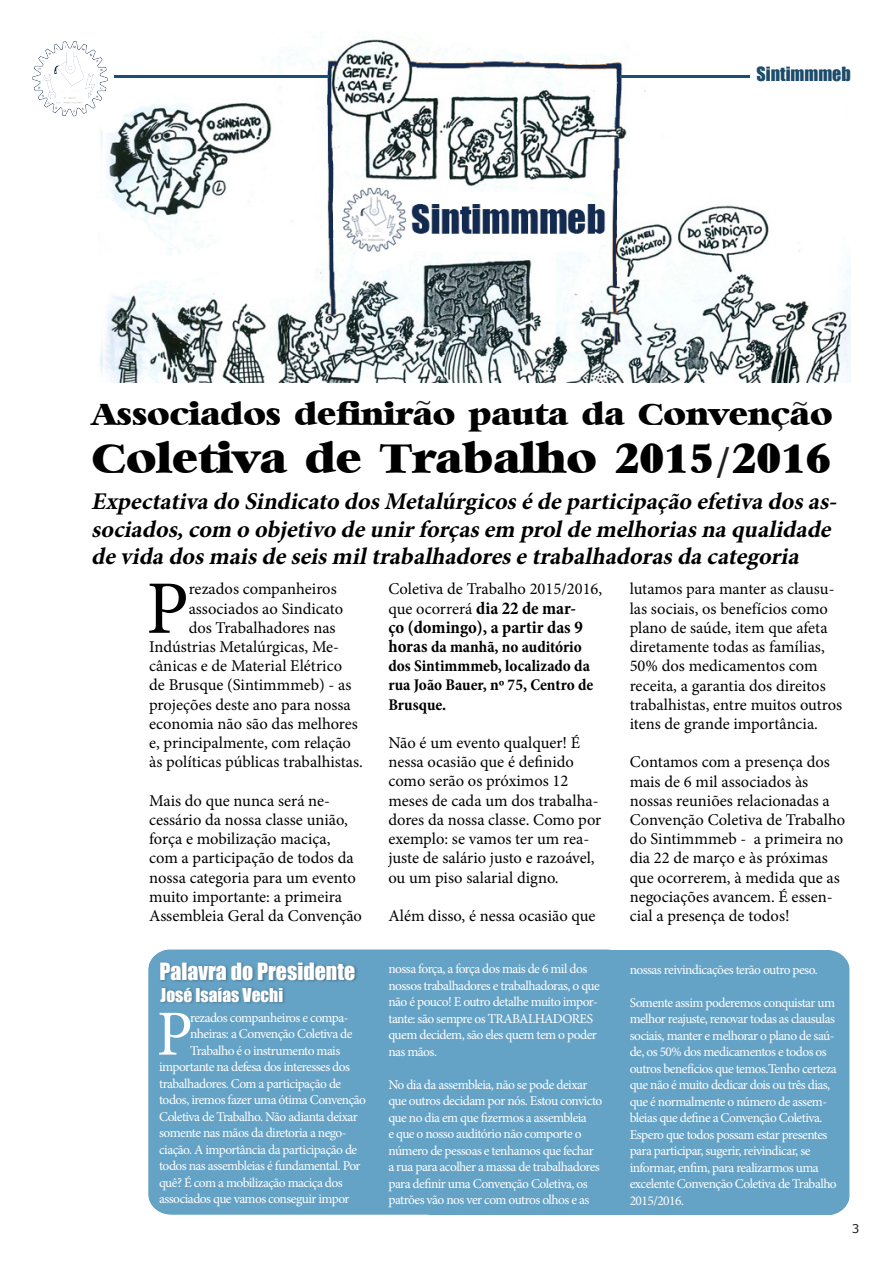
<style>
.page{position:relative;width:893px;height:1263px;background:#fff}
.page>*{position:absolute;margin:0;border:0;box-sizing:border-box;transform-origin:0 0}
.t1{font:75.6px "Minion Pro";color:#000}
.t2{font:64.2px "Minion Pro";color:#fff}
.t3{font:700 43.5px "Minion Pro";color:#231f20}
.t4{font:700 40.5px "Bambi";color:#000}
.t5{font:700 30px "Bambi";color:#000}
.t6{font:30px "Minion Pro";color:#231f20}
.t7{font:28.5px "Minion Pro";color:#231f20}
.t8{font:italic 700 24px/27px "Minion Pro";color:#000}
.t9{font:21.9px "Impact";color:#fff}
.t10{font:700 condensed 18px "Minion Pro";color:#000}
.t11{font:18px "Impact";color:#1d4c6b}
.t12{font:17.55px "Impact";color:#fff}
.t13{font:16.5px/19.2px "Minion Pro";color:#000}
.t14{font:700 condensed 16.5px/19.2px "Minion Pro";color:#000}
.t15{font:13.5px/16.5px "Minion Pro";letter-spacing:-.04em;color:#fff}
.t16{font:12px "Verdana";color:#231f20}
.s1{font-weight:700;font-stretch:condensed;font-size:18px}
.s2{font-size:18px}
</style>
<div class="page">
<img style="left:100px;top:36px;width:751px;height:347px">
<div style="left:149px;top:950px;width:700px;height:264px;background:#64a2c6"></div>
<img style="left:32px;top:37px;width:81px;height:85px">
<hr style="left:114px;top:75px;width:214px;height:2px;background:#1a4e7a">
<div style="left:159px;top:986px;width:127px;height:18px;background:#231f20;opacity:.35"></div>
<div style="left:159px;top:961px;width:199px;height:22px;background:#231f20;opacity:.35"></div>
<hr style="left:620px;top:75px;width:130px;height:2px;background:#1a4e7a">
<h3 class="t11" style="left:756px;top:60px;width:96px">Sintimmmeb</h3>
<h3 class="t6" style="left:415px;top:380px;width:19px">~</h3>
<h3 class="t6" style="left:792px;top:381px;width:19px">~</h3>
<h3 class="t7" style="left:777px;top:399px;width:8px">,</h3>
<h3 class="t5" style="left:92px;top:401px;width:742px">Associados definirao pauta da Convencao</h3>
<h3 class="t4" style="left:92px;top:441px;width:740px">Coletiva de |Trabalho 2015/ 2016</h3>
<h3 class="t3" style="left:716px;top:431px;width:16px">/</h3>
<h3 class="t8" style="left:91px;top:488px;width:753px">Expectativado Sindicato dosMetalúrgicosédeparticipação efetivadosas&shy;sociados,com o objetivo deunirforçasem proldemelhoriasnaqualidade devidadosmaisdeseismiltrabalhadoresetrabalhadorasdacategoria</h3>
<h1 class="t1" style="left:146px;top:558px;width:44px">P</h1>
<p class="t13" style="left:189px;top:580px;width:149px">rezados companheiros</p>
<p class="t13" style="left:630px;top:580px;width:214px">lutamos para manter as clausu&shy;las sociais, os benefícios como plano de saúde, item que afeta diretamente todas as famílias,<br>50% dos medicamentos com receita, a garantia dos direitos trabalhistas, entre muitos outros itens de grande importância.</p>
<p class="t13" style="left:630px;top:752px;width:217px">Contamos com a presença dos mais de 6 mil associados às nossas reuniões relacionadas a<br>Convenção Coletiva de Trabalho do Sintimmmeb - a primeira no dia 22 de março e às próximas que ocorrerem, à medida que as negociações avancem. É essen&shy;cial a presença de todos!</p>
<p class="t13" style="left:388px;top:580px;width:215px">Coletiva de Trabalho 2015/2016, que ocorrerá <span class="s1">dia 22 de mar-</span></p>
<h3 class="t10" style="left:388px;top:615px;width:196px">ço (domingo), a partir das 9</h3>
<p class="t14" style="left:388px;top:637px;width:206px"><span class="s2">horas</span> da manhã, no auditório dos Sintimmmeb, localizado da rua João Bauer, nº 75, Centro de<br>Brusque.</p>
<p class="t13" style="left:388px;top:733px;width:214px">Não é um evento qualquer! É nessa ocasião que é definido como serão os próximos 12 meses de cada um dos trabalha&shy;dores da nossa classe. Como por exemplo: se vamos ter um rea&shy;juste de salário justo e razoável, ou um piso salarial digno.</p>
<p class="t13" style="left:388px;top:906px;width:209px">Além disso, é nessa ocasião que</p>
<p class="t13" style="left:189px;top:599px;width:156px">associados ao Sindicato</p>
<p class="t13" style="left:189px;top:618px;width:148px">dos Trabalhadores nas</p>
<p class="t13" style="left:149px;top:637px;width:191px">Indústrias Metalúrgicas, Me-</p>
<p class="t13" style="left:149px;top:656px;width:194px">cânicas e de Material Elétrico</p>
<p class="t13" style="left:149px;top:676px;width:204px">de Brusque (Sintimmmeb) - as</p>
<p class="t13" style="left:149px;top:695px;width:203px">projeções deste ano para nossa</p>
<p class="t13" style="left:149px;top:714px;width:210px">economia não são das melhores</p>
<p class="t13" style="left:149px;top:733px;width:203px">e, principalmente, com relação</p>
<p class="t13" style="left:149px;top:752px;width:215px">às políticas públicas trabalhistas.</p>
<p class="t13" style="left:149px;top:791px;width:214px">Mais do que nunca será ne&shy;cessário da nossa classe união, força e mobilização maciça, com a participação de todos da nossa categoria para um evento muito importante: a primeira<br>Assembleia Geral da Convenção</p>
<h3 class="t9" style="left:160px;top:954px;width:197px">Palavra do Presidente</h3>
<p class="t12" style="left:161px;top:981px;width:124px">José Isaías Vechi</p>
<h2 class="t2" style="left:157px;top:991px;width:38px">P</h2>
<p class="t15" style="left:190px;top:1009px;width:160px">rezados companheiros e compa-</p>
<p class="t15" style="left:190px;top:1025px;width:164px">nheiras: a Convenção Coletiva de</p>
<p class="t15" style="left:190px;top:1042px;width:152px">Trabalho é o instrumento mais</p>
<p class="t15" style="left:159px;top:1058px;width:192px">importante na defesa dos interesses dos</p>
<p class="t15" style="left:159px;top:1075px;width:184px">trabalhadores. Com a participação de</p>
<p class="t15" style="left:159px;top:1091px;width:208px">todos, iremos fazer uma ótima Convenção</p>
<p class="t15" style="left:159px;top:1108px;width:200px">Coletiva de Trabalho. Não adianta deixar</p>
<p class="t15" style="left:159px;top:1124px;width:189px">somente nas mãos da diretoria a nego-</p>
<p class="t15" style="left:159px;top:1141px;width:200px">ciação. A importância da participação de</p>
<p class="t15" style="left:159px;top:1157px;width:203px">todos nas assembleias é fundamental. Por</p>
<p class="t15" style="left:159px;top:1174px;width:185px">quê? É com a mobilização maciça dos</p>
<p class="t15" style="left:159px;top:1190px;width:192px">associados que vamos conseguir impor</p>
<p class="t15" style="left:388px;top:961px;width:213px">nossa força, a força dos mais de 6 mil dos nossos trabalhadores e trabalhadoras, o que não é pouco! E outro detalhe muito impor&shy;tante: são sempre os TRABALHADORES quem decidem, são eles quem tem o poder nas mãos.</p>
<p class="t15" style="left:388px;top:1076px;width:216px">No dia da assembleia, não se pode deixar que outros decidam por nós. Estou convicto que no dia em que fizermos a assembleia<br>e que o nosso auditório não comporte o número de pessoas e tenhamos que fechar a rua para acolher a massa de trabalhadores para definir uma Convenção Coletiva, os patrões vão nos ver com outros olhos e as</p>
<p class="t15" style="left:630px;top:961px;width:190px">nossas reivindicações terão outro peso.</p>
<p class="t15" style="left:630px;top:994px;width:209px">Somente assim poderemos conquistar um melhor reajuste, renovar todas as clausulas sociais, manter e melhorar o plano de saú&shy;de, os 50% dos medicamentos e todos os outros benefícios que temos.Tenho certeza que não é muito dedicar dois ou três dias, que é normalmente o número de assem&shy;bleias que define a Convenção Coletiva.<br>Espero que todos possam estar presentes para participar, sugerir, reivindicar, se informar, enfim, para realizarmos uma excelente Convenção Coletiva de Trabalho 2015/2016.</p>
<p class="t16" style="left:852px;top:1220px;width:9px">3</p>
</div>
